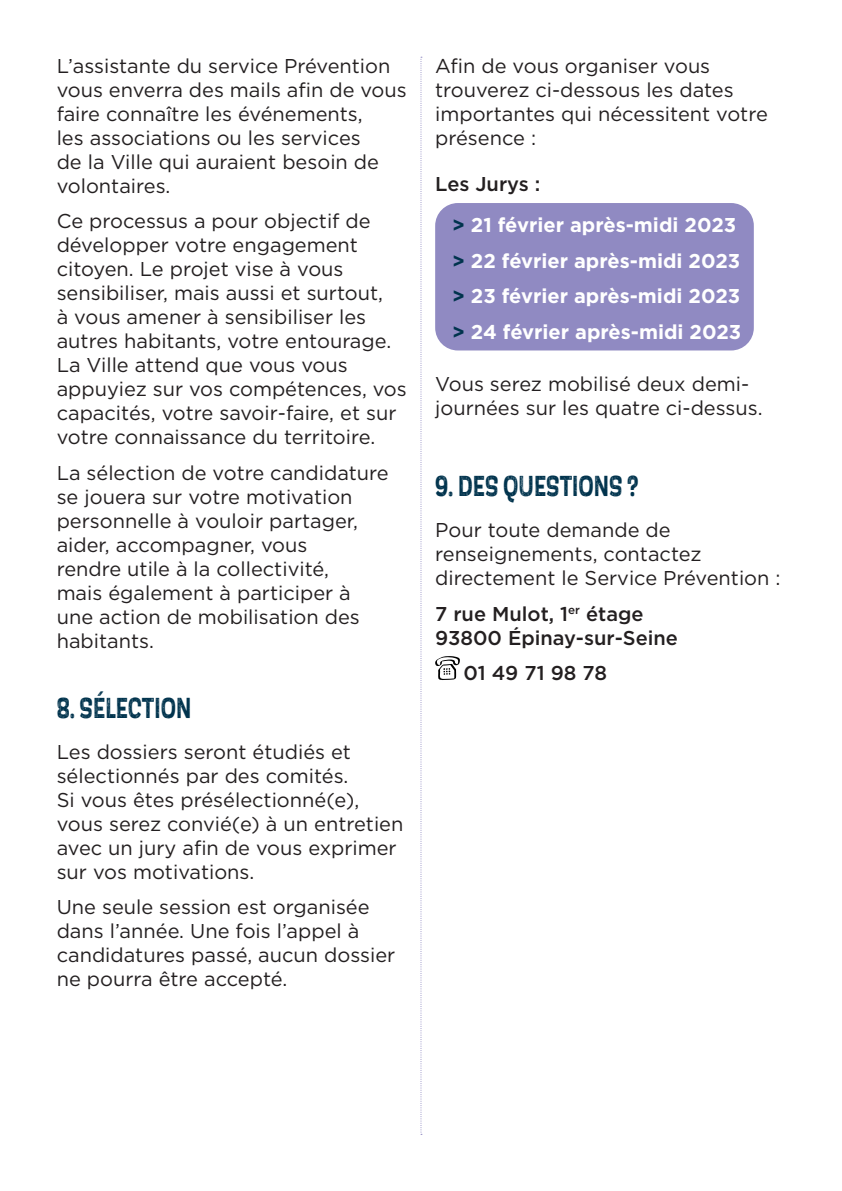
<style>
.page{position:relative;width:842px;height:1191px;background:#fff}
.page>*{position:absolute;margin:0;border:0;box-sizing:border-box;transform-origin:0 0}
.t1{font:700 30px "Scarlet Wood";color:#00334d;scale:.71 1}
.t2{font:20px/24px "Gotham";color:#231f20}
.t3{font:700 20px "Gotham";color:#fff}
.t4{font:500 20px/24px "Gotham";color:#231f20}
.s1{color:#00334d}
</style>
<div class="page">
<div style="left:435px;top:203px;width:319px;height:147px;background:#908ac2;border-radius:23px"></div>
<svg style="left:435px;top:656px;width:25px;height:24px"></svg>
<svg style="left:420px;top:57px;width:2px;height:1077px"></svg>
<p class="t2" style="left:57px;top:53px;width:352px">L’assistante du service Prévention vous enverra des mails afin de vous faire connaître les événements,<br>les associations ou les services<br>de la Ville qui auraient besoin de volontaires.</p>
<p class="t2" style="left:57px;top:209px;width:352px">Ce processus a pour objectif de développer votre engagement citoyen. Le projet vise à vous sensibiliser, mais aussi et surtout,<br>à vous amener à sensibiliser les autres habitants, votre entourage.<br>La Ville attend que vous vous appuyiez sur vos compétences, vos capacités, votre savoir-faire, et sur votre connaissance du territoire.</p>
<p class="t2" style="left:57px;top:460px;width:334px">La sélection de votre candidature se jouera sur votre motivation personnelle à vouloir partager, aider, accompagner, vous<br>rendre utile à la collectivité,<br>mais également à participer à une action de mobilisation des habitants.</p>
<p class="t1" style="left:57px;top:686px;width:191px">8. SÉLECTION</p>
<p class="t2" style="left:57px;top:739px;width:348px">Les dossiers seront étudiés et sélectionnés par des comités.<br>Si vous êtes présélectionné(e), vous serez convié(e) à un entretien avec un jury afin de vous exprimer sur vos motivations.</p>
<p class="t2" style="left:57px;top:894px;width:340px">Une seule session est organisée dans l’année. Une fois l’appel à candidatures passé, aucun dossier ne pourra être accepté.</p>
<p class="t2" style="left:435px;top:53px;width:334px">Afin de vous organiser vous trouverez ci-dessous les dates importantes qui nécessitent votre présence :</p>
<p class="t4" style="left:435px;top:172px;width:107px">Les Jurys :</p>
<p class="t3" style="left:452px;top:212px;width:286px"><span class="s1">&gt;</span> 21 février après-midi 2023</p>
<p class="t3" style="left:452px;top:247px;width:290px"><span class="s1">&gt;</span> 22 février après-midi 2023</p>
<p class="t3" style="left:452px;top:283px;width:290px"><span class="s1">&gt;</span> 23 février après-midi 2023</p>
<p class="t3" style="left:452px;top:318px;width:291px"><span class="s1">&gt;</span> 24 février après-midi 2023</p>
<p class="t2" style="left:435px;top:371px;width:329px">Vous serez mobilisé deux demi&shy;journées sur les quatre ci-dessus.</p>
<p class="t1" style="left:435px;top:465px;width:288px">9. DES QUESTIONS ?</p>
<p class="t2" style="left:435px;top:518px;width:347px">Pour toute demande de renseignements, contactez directement le Service Prévention :</p>
<p class="t4" style="left:435px;top:601px;width:244px">7 rue Mulot, 1<sup>er</sup> étage<br>93800 Épinay-sur-Seine</p>
<p class="t4" style="left:463px;top:660px;width:145px">01 49 71 98 78</p>
</div>
